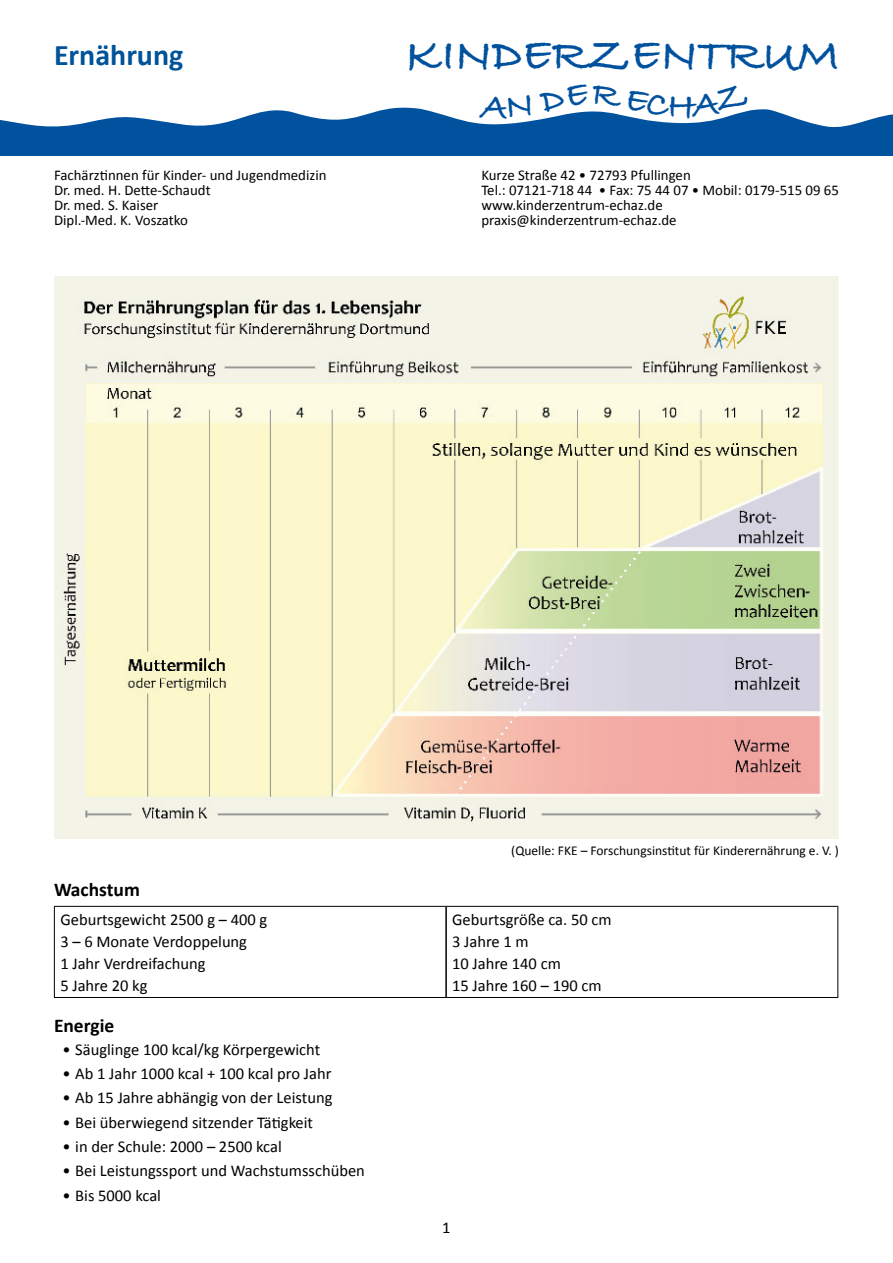
<style>
.page{position:relative;width:893px;height:1263px;background:#fff}
.page>*{position:absolute;margin:0;border:0;box-sizing:border-box;transform-origin:0 0}
.t1{font:47.4px "Bradley Hand ITCTT Bold";color:#00519e}
.t2{font:36.45px "Bradley Hand ITCTT Bold";color:#00519e}
.Überschrift{font:700 30px "Calibri";color:#005399}
.Überschrift_2{font:700 19.5px "Calibri";color:#000}
.Text_01{font:16.5px "Calibri";color:#000}
.Seitenzahl{font:16.5px "Calibri";color:#000}
.t3{font:14.85px/14.9px "Calibri";color:#000}
.Text_01-2{font:13.5px "Calibri";color:#000}
</style>
<div class="page">
<svg style="left:0;top:107px;width:893px;height:48px;fill:#00519e"></svg>
<hr style="left:445px;top:907px;width:2px;height:90px;background:#000">
<hr style="left:54px;top:906px;width:392px;height:1px;background:#000">
<hr style="left:54px;top:907px;width:1px;height:90px;background:#000">
<hr style="left:446px;top:906px;width:392px;height:1px;background:#000">
<hr style="left:837px;top:907px;width:1px;height:90px;background:#000">
<hr style="left:54px;top:997px;width:392px;height:1px;background:#000">
<hr style="left:446px;top:997px;width:392px;height:1px;background:#000">
<img style="left:54px;top:276px;width:785px;height:563px">
<svg style="left:507px;top:107px;width:25px;height:11px"></svg>
<svg style="left:539px;top:107px;width:210px;height:11px"></svg>
<p class="Überschrift" style="left:54px;top:36px;width:131px">Ernährung</p>
<h1 class="t1" style="left:406px;top:19px;width:435px">KINDERZENTRUM</h1>
<h2 class="t2" style="left:481px;top:79px;width:28px">A</h2>
<p class="t3" style="left:54px;top:168px;width:274px">Fachärztinnen für Kinder- und Jugendmedizin<br>Dr. med. H. Dette-Schaudt<br>Dr. med. S. Kaiser<br>Dipl.-Med. K. Voszatko</p>
<p class="t3" style="left:481px;top:168px;width:359px">Kurze Straße 42 • 72793 Pfullingen<br>Tel.: 07121-718 44 • Fax: 75 44 07 • Mobil: 0179-515 09 65 www.kinderzentrum-echaz.de praxis@kinderzentrum-echaz.de</p>
<p class="Überschrift_2" style="left:54px;top:877px;width:87px">Wachstum</p>
<p class="Text_01" style="left:60px;top:909px;width:209px">Geburtsgewicht 2500 g – 400 g</p>
<p class="Text_01" style="left:60px;top:931px;width:188px">3 – 6 Monate Verdoppelung</p>
<p class="Text_01" style="left:60px;top:953px;width:147px">1 Jahr Verdreifachung</p>
<p class="Text_01" style="left:60px;top:975px;width:89px">5 Jahre 20 kg</p>
<p class="Überschrift_2" style="left:54px;top:1013px;width:62px">Energie</p>
<p class="Text_01" style="left:63px;top:1038px;width:259px">• Säuglinge 100 kcal/kg Körpergewicht</p>
<p class="Text_01" style="left:63px;top:1063px;width:270px">• Ab 1 Jahr 1000 kcal + 100 kcal pro Jahr</p>
<p class="Text_01" style="left:63px;top:1087px;width:271px">• Ab 15 Jahre abhängig von der Leistung</p>
<p class="Text_01" style="left:63px;top:1112px;width:252px">• Bei überwiegend sitzender Tätigkeit</p>
<p class="Text_01" style="left:63px;top:1136px;width:221px">• in der Schule: 2000 – 2500 kcal</p>
<p class="Text_01" style="left:63px;top:1160px;width:304px">• Bei Leistungssport und Wachstumsschüben</p>
<p class="Text_01" style="left:63px;top:1185px;width:100px">• Bis 5000 kcal</p>
<p class="Text_01-2" style="left:511px;top:842px;width:329px">(Quelle: FKE – Forschungsinstitut für Kinderernährung e. V. )</p>
<p class="Text_01" style="left:452px;top:909px;width:161px">Geburtsgröße ca. 50 cm</p>
<p class="Text_01" style="left:452px;top:931px;width:78px">3 Jahre 1 m</p>
<p class="Text_01" style="left:452px;top:953px;width:110px">10 Jahre 140 cm</p>
<p class="Text_01" style="left:452px;top:975px;width:151px">15 Jahre 160 – 190 cm</p>
<p class="Seitenzahl" style="left:442px;top:1217px;width:10px">1</p>
</div>
